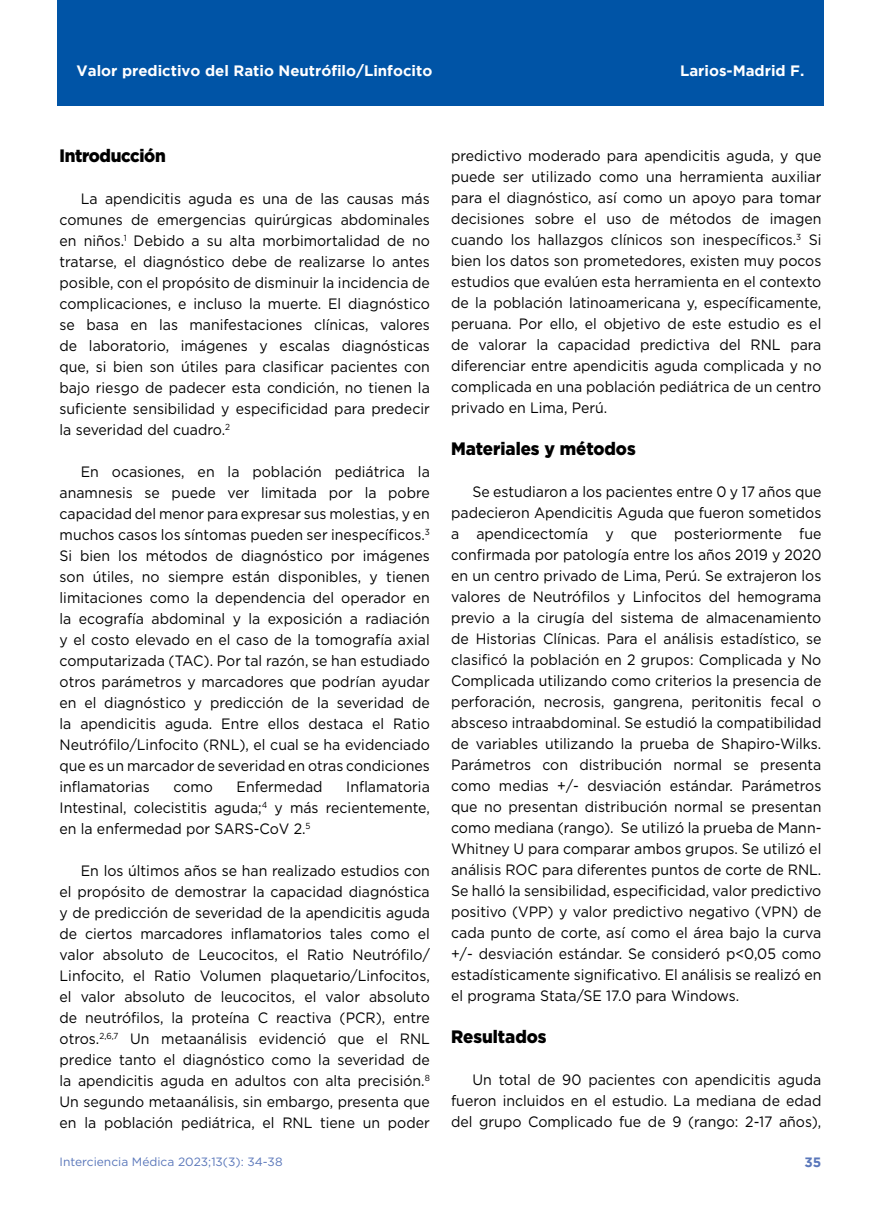
<style>
.page{position:relative;width:881px;height:1212px;background:#fff}
.page>*{position:absolute;margin:0;border:0;box-sizing:border-box;transform-origin:0 0}
.t1{font:900 18px "Gotham";color:#000;scale:.94 1}
.t2{font:900 18px "Gotham";letter-spacing:-.02em;color:#000;scale:.94 1}
.t3{font:15px/21px "Gotham";color:#000;text-align:justify;scale:.94 1}
.t4{font:700 15px "Gotham";color:#fff}
.t5{font:700 13.5px "Gotham";color:#5a77ba}
.t6{font:12px "Gotham";color:#5a77ba}
</style>
<div class="page">
<div style="left:57px;top:0;width:766px;height:106px;background:#0054a6"></div>
<p class="t4" style="left:77px;top:62px;width:357px">Valor predictivo del Ratio Neutrófilo/Linfocito</p>
<p class="t4" style="left:679px;top:62px;width:126px">Larios-Madrid F.</p>
<p class="t2" style="left:60px;top:145px;width:114px">Introducción</p>
<p class="t3" style="left:60px;top:188px;width:395px;text-indent:21px">La apendicitis aguda es una de las causas más comunes de emergencias quirúrgicas abdominales en niños.<sup>1</sup> Debido a su alta morbimortalidad de no tratarse, el diagnóstico debe de realizarse lo antes posible, con el propósito de disminuir la incidencia de complicaciones, e incluso la muerte. El diagnóstico se basa en las manifestaciones clínicas, valores de laboratorio, imágenes y escalas diagnósticas que, si bien son útiles para clasificar pacientes con bajo riesgo de padecer esta condición, no tienen la suficiente sensibilidad y especificidad para predecir la severidad del cuadro.<sup>2</sup></p>
<p class="t3" style="left:60px;top:461px;width:395px;text-indent:21px">En ocasiones, en la población pediátrica la anamnesis se puede ver limitada por la pobre capacidad del menor para expresar sus molestias, y en muchos casos los síntomas pueden ser inespecíficos.<sup>3<br></sup>Si bien los métodos de diagnóstico por imágenes son útiles, no siempre están disponibles, y tienen limitaciones como la dependencia del operador en la ecografía abdominal y la exposición a radiación y el costo elevado en el caso de la tomografía axial computarizada (TAC). Por tal razón, se han estudiado otros parámetros y marcadores que podrían ayudar en el diagnóstico y predicción de la severidad de la apendicitis aguda. Entre ellos destaca el Ratio Neutrófilo/Linfocito (RNL), el cual se ha evidenciado que es un marcador de severidad en otras condiciones inflamatorias</p>
<p class="t3" style="left:60px;top:776px;width:395px;text-indent:286px">Inflamatoria Intestinal, colecistitis aguda;<sup>4</sup> y más recientemente, en la enfermedad por SARS-CoV 2.<sup>5</sup></p>
<p class="t3" style="left:60px;top:860px;width:395px;text-indent:21px">En los últimos años se han realizado estudios con el propósito de demostrar la capacidad diagnóstica y de predicción de severidad de la apendicitis aguda de ciertos marcadores inflamatorios tales como el valor absoluto de Leucocitos, el Ratio Neutrófilo/ Linfocito, el Ratio Volumen plaquetario/Linfocitos, el valor absoluto de leucocitos, el valor absoluto de neutrófilos, la proteína C reactiva (PCR), entre otros.<sup>2,6,7</sup> Un metaanálisis evidenció que el RNL predice tanto el diagnóstico como la severidad de la apendicitis aguda en adultos con alta precisión.<sup>8<br></sup>Un segundo metaanálisis, sin embargo, presenta que en la población pediátrica, el RNL tiene un poder</p>
<p class="t3" style="left:173px;top:776px;width:43px">como</p>
<p class="t3" style="left:236px;top:776px;width:93px">Enfermedad</p>
<p class="t6" style="left:60px;top:1154px;width:224px">Interciencia Médica 2023;13(3): 34-38</p>
<p class="t3" style="left:451px;top:145px;width:395px">predictivo moderado para apendicitis aguda, y que puede ser utilizado como una herramienta auxiliar para el diagnóstico, así como un apoyo para tomar decisiones sobre el uso de métodos de imagen cuando los hallazgos clínicos son inespecíficos.<sup>3</sup> Si bien los datos son prometedores, existen muy pocos estudios que evalúen esta herramienta en el contexto de la población latinoamericana y, específicamente, peruana. Por ello, el objetivo de este estudio es el de valorar la capacidad predictiva del RNL para diferenciar entre apendicitis aguda complicada y no complicada en una población pediátrica de un centro privado en Lima, Perú.</p>
<p class="t1" style="left:451px;top:438px;width:198px">Materiales y métodos</p>
<p class="t3" style="left:451px;top:481px;width:395px;text-indent:21px">Se estudiaron a los pacientes entre 0 y 17 años que padecieron Apendicitis Aguda que fueron sometidos a apendicectomía y que posteriormente fue confirmada por patología entre los años 2019 y 2020 en un centro privado de Lima, Perú. Se extrajeron los valores de Neutrófilos y Linfocitos del hemograma previo a la cirugía del sistema de almacenamiento de Historias Clínicas. Para el análisis estadístico, se clasificó la población en 2 grupos: Complicada y No Complicada utilizando como criterios la presencia de perforación, necrosis, gangrena, peritonitis fecal o absceso intraabdominal. Se estudió la compatibilidad de variables utilizando la prueba de Shapiro-Wilks.<br>Parámetros con distribución normal se presenta como medias +/- desviación estándar. Parámetros que no presentan distribución normal se presentan como mediana (rango). Se utilizó la prueba de Mann-Whitney U para comparar ambos grupos. Se utilizó el análisis ROC para diferentes puntos de corte de RNL.<br>Se halló la sensibilidad, especificidad, valor predictivo positivo (VPP) y valor predictivo negativo (VPN) de cada punto de corte, así como el área bajo la curva +/- desviación estándar. Se consideró p&lt;0,05 como estadísticamente significativo. El análisis se realizó en el programa Stata/SE 17.0 para Windows.</p>
<p class="t1" style="left:451px;top:1026px;width:103px">Resultados</p>
<p class="t3" style="left:451px;top:1069px;width:395px;text-indent:21px">Un total de 90 pacientes con apendicitis aguda fueron incluidos en el estudio. La mediana de edad del grupo Complicado fue de 9 (rango: 2-17 años),</p>
<p class="t5" style="left:804px;top:1154px;width:18px">35</p>
</div>
